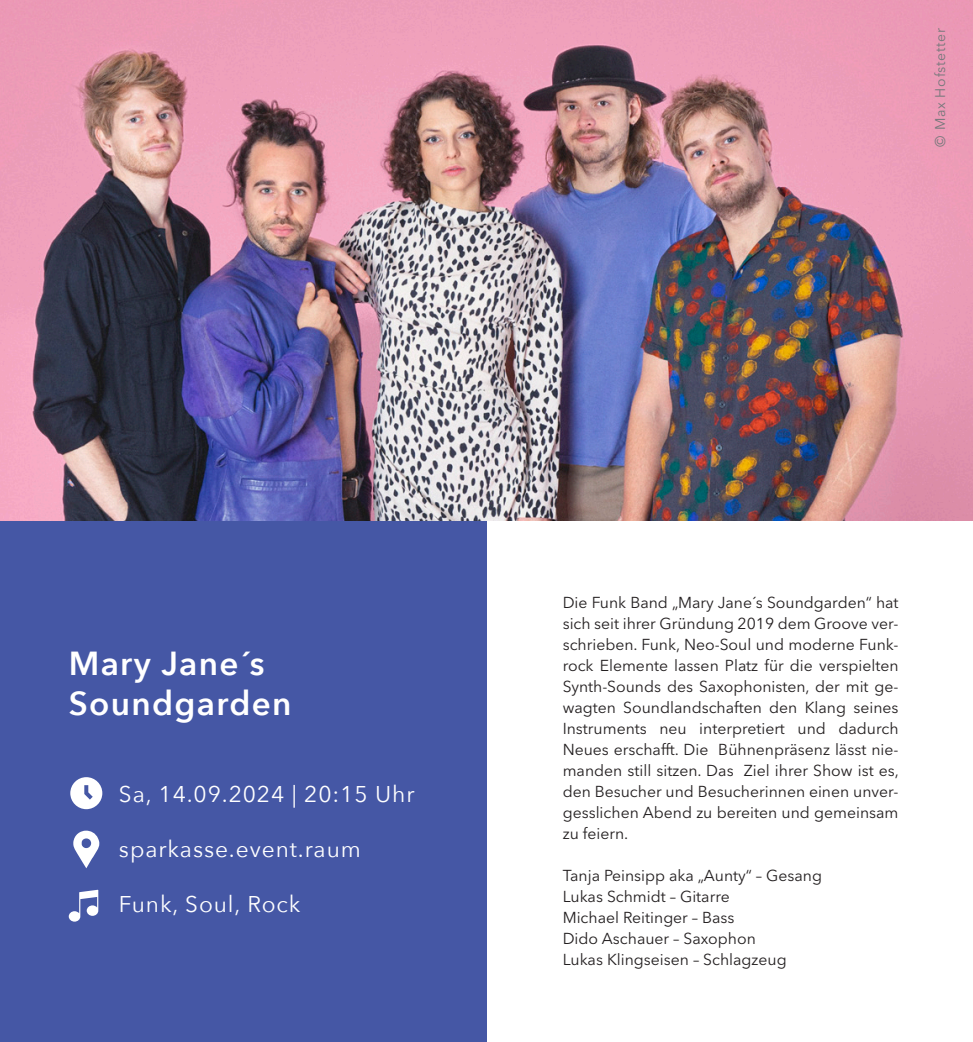
<style>
.page{position:relative;width:973px;height:1042px;background:#fff}
.page>*{position:absolute;margin:0;border:0;box-sizing:border-box;transform-origin:0 0}
.t1{font:600 33.25px/39.9px "Avenir Next";letter-spacing:.04em;color:#fff}
.t2{font:22.75px "Avenir Next";letter-spacing:.04em;color:#fff}
.t3{font:15.75px/21px "Avenir Next LT Pro";color:#231f20;text-align:justify}
.t4{font:14px "Avenir Next LT Pro";letter-spacing:.05em;color:#76787b}
</style>
<div class="page">
<img style="left:0;top:0;width:972px;height:521px">
<div style="left:0;top:521px;width:486px;height:521px;background:#4557a5"></div>
<svg style="left:73px;top:830px;width:26px;height:38px"></svg>
<svg style="left:69px;top:890px;width:29px;height:31px"></svg>
<svg style="left:70px;top:777px;width:32px;height:32px"></svg>
<p class="t4" style="left:931px;top:147px;width:120px;rotate:-90deg">© Max Hofstetter</p>
<h1 class="t1" style="left:69px;top:642px;width:224px">Mary Jane´s<br>Soundgarden</h1>
<h2 class="t2" style="left:119px;top:775px;width:297px">Sa, 14.09.2024 | 20:15 Uhr</h2>
<h2 class="t2" style="left:119px;top:830px;width:243px">sparkasse.event.raum</h2>
<h2 class="t2" style="left:119px;top:884px;width:183px">Funk, Soul, Rock</h2>
<p class="t3" style="left:562px;top:591px;width:338px">Die Funk Band „Mary Jane´s Soundgarden“ hat sich seit ihrer Gründung 2019 dem Groove ver&shy;schrieben. Funk, Neo-Soul und moderne Funk&shy;rock Elemente lassen Platz für die verspielten Synth-Sounds des Saxophonisten, der mit ge&shy;wagten Soundlandschaften den Klang seines Instruments neu interpretiert und dadurch Neues erschafft. Die Bühnenpräsenz lässt nie&shy;manden still sitzen. Das Ziel ihrer Show ist es, den Besucher und Besucherinnen einen unver&shy;gesslichen Abend zu bereiten und gemeinsam zu feiern.</p>
<p class="t3" style="left:562px;top:864px;width:261px;text-align:left">Tanja Peinsipp aka „Aunty“ – Gesang<br>Lukas Schmidt – Gitarre<br>Michael Reitinger – Bass<br>Dido Aschauer – Saxophon<br>Lukas Klingseisen – Schlagzeug</p>
</div>
